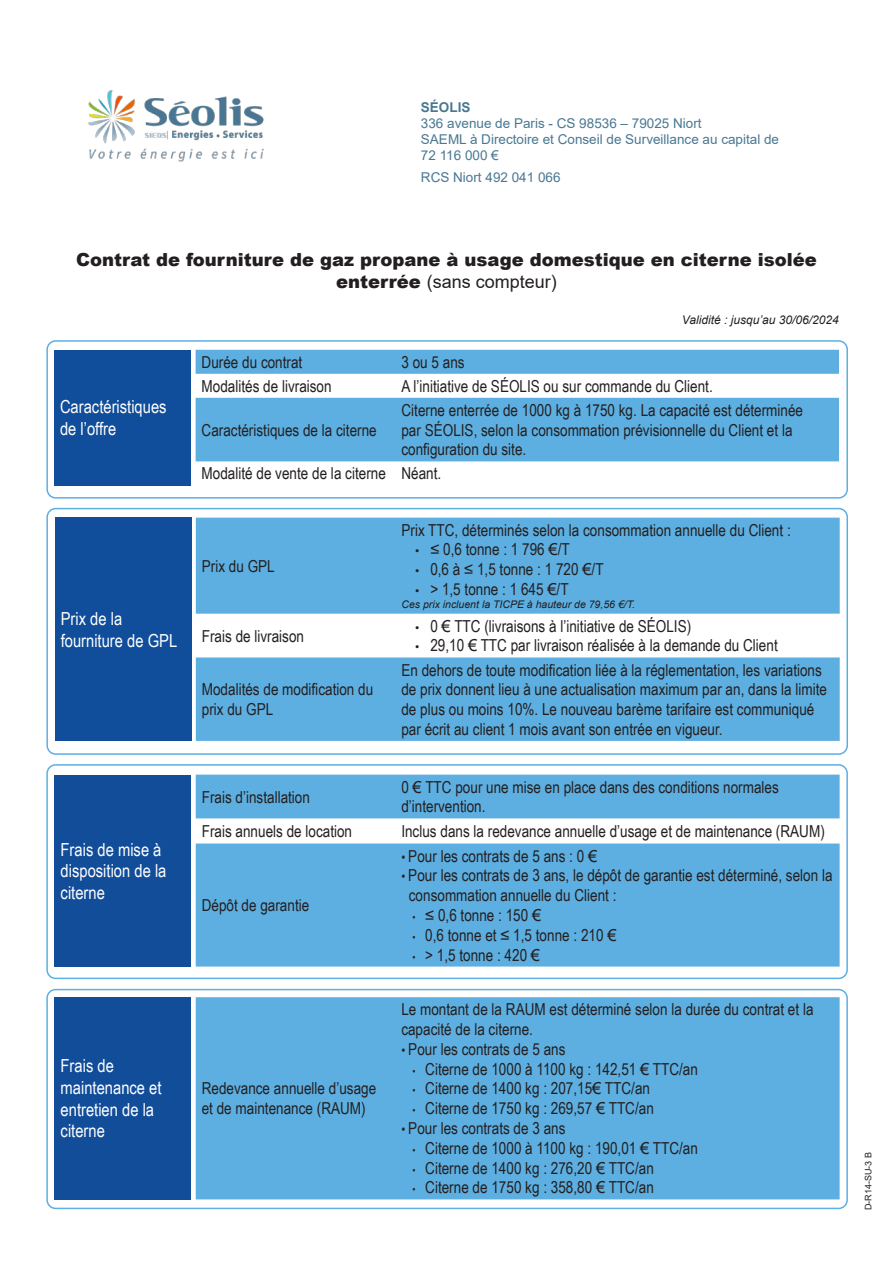
<style>
.page{position:relative;width:893px;height:1263px;background:#fff}
.page>*{position:absolute;margin:0;border:0;box-sizing:border-box;transform-origin:0 0}
.t1{font:18px/21.6px "Arial Narrow";color:#fff}
.t2{font:900 18px/21.6px "Arial";color:#231f20;text-align:center}
.t3{font:16.5px/19.8px "Arial Narrow";color:#231f20}
.t4{font:13.5px/16.2px "Arial";color:#497892}
.t5{font:700 13.5px "Arial";color:#497892}
.t6{font:italic 12px "Arial";color:#231f20}
.t7{font:italic 10.5px "Arial";color:#231f20}
.t8{font:9px "Arial";color:#231f20}
.s1{font-weight:400}
.s2{font-family:"Arial";font-size:12px}
.s3{font-family:"Arial"}
.s4{font-style:inherit}
.s5{font-size:13.5px}
.s6{font-size:10.5px}
</style>
<div class="page">
<div style="left:54px;top:350px;width:137px;height:135px;background:#104d9b"></div>
<div style="left:196px;top:350px;width:643px;height:24px;background:#5dafe1"></div>
<div style="left:196px;top:398px;width:643px;height:63px;background:#5dafe1"></div>
<div style="left:46px;top:340px;width:802px;height:159px;border:2px solid #5dafe1;border-radius:9px"></div>
<div style="left:55px;top:518px;width:136px;height:223px;background:#104d9b"></div>
<div style="left:196px;top:518px;width:644px;height:96px;background:#5dafe1"></div>
<div style="left:196px;top:657px;width:644px;height:84px;background:#5dafe1"></div>
<div style="left:46px;top:508px;width:802px;height:247px;border:2px solid #5dafe1;border-radius:9px"></div>
<div style="left:55px;top:775px;width:136px;height:191px;background:#124d9a"></div>
<div style="left:196px;top:775px;width:644px;height:43px;background:#5dafe1"></div>
<div style="left:196px;top:843px;width:644px;height:123px;background:#5dafe1"></div>
<div style="left:46px;top:764px;width:802px;height:215px;border:2px solid #5dafe1;border-radius:9px"></div>
<div style="left:55px;top:997px;width:136px;height:202px;background:#124d9a"></div>
<div style="left:196px;top:997px;width:644px;height:202px;background:#5dafe1"></div>
<div style="left:46px;top:989px;width:802px;height:220px;border:2px solid #5dafe1;border-radius:9px"></div>
<img style="left:88px;top:90px;width:176px;height:72px">
<p class="t5" style="left:421px;top:99px;width:51px">SÉOLIS</p>
<p class="t4" style="left:421px;top:116px;width:360px">336 avenue de Paris - CS 98536 – 79025 Niort<br>SAEML à Directoire et Conseil de Surveillance au capital de<br>72 116 000 €</p>
<p class="t4" style="left:421px;top:170px;width:141px">RCS Niort 492 041 066</p>
<p class="t2" style="left:76px;top:250px;width:742px">Contrat de fourniture de gaz propane à usage domestique en citerne isolée enterrée <span class="s1">(sans compteur)</span></p>
<p class="t6" style="left:682px;top:315px;width:158px">Validité : jusqu’au 30/06/2024</p>
<p class="t1" style="left:60px;top:398px;width:108px">Caractéristiques de l’offre</p>
<p class="t1" style="left:61px;top:609px;width:118px">Prix de la fourniture de GPL</p>
<p class="t1" style="left:61px;top:840px;width:107px">Frais de mise à disposition de la citerne</p>
<p class="t1" style="left:61px;top:1057px;width:102px">Frais de maintenance et entretien de la citerne</p>
<p class="t3" style="left:202px;top:354px;width:102px">Durée du contrat</p>
<p class="t3" style="left:401px;top:354px;width:65px">3 ou 5 ans</p>
<p class="t3" style="left:202px;top:378px;width:132px">Modalités de livraison</p>
<p class="t3" style="left:401px;top:378px;width:313px">A l’initiative de SÉOLIS ou sur commande du Client.</p>
<p class="t3" style="left:202px;top:421px;width:177px">Caractéristiques de la citerne</p>
<p class="t3" style="left:401px;top:402px;width:403px">Citerne enterrée de 1000 kg à 1750 kg. La capacité est déterminée par SÉOLIS, selon la consommation prévisionnelle du Client et la configuration du site.</p>
<p class="t3" style="left:202px;top:465px;width:241px">Modalité de vente de la citerne Néant.</p>
<p class="t3" style="left:202px;top:557px;width:74px">Prix du GPL</p>
<p class="t3" style="left:202px;top:627px;width:104px">Frais de livraison</p>
<p class="t3" style="left:202px;top:679px;width:173px">Modalités de modification du prix du GPL</p>
<p class="t3" style="left:401px;top:521px;width:391px">Prix TTC, déterminés selon la consommation annuelle du Client :</p>
<p class="t3" style="left:415px;top:539px;width:156px"><span class="s2">•</span> ≤ 0,6 tonne : 1 796 <span class="s3">€</span>/T</p>
<p class="t3" style="left:415px;top:559px;width:190px"><span class="s2">•</span> 0,6 à ≤ 1,5 tonne : 1 720 <span class="s3">€</span>/T</p>
<p class="t3" style="left:415px;top:579px;width:155px"><span class="s2">•</span> &gt; 1,5 tonne : 1 645 <span class="s3">€</span>/T</p>
<p class="t7" style="left:401px;top:600px;width:235px">Ces prix incluent la TICPE à hauteur de 79,56 <span class="s4">€</span>/T.</p>
<p class="t3" style="left:415px;top:617px;width:277px"><span class="s2">•</span> 0 <span class="s3">€</span> TTC (livraisons à l’initiative de SÉOLIS)</p>
<p class="t3" style="left:415px;top:635px;width:364px"><span class="s2">•</span> 29,10 <span class="s3">€</span> TTC par livraison réalisée à la demande du Client</p>
<p class="t3" style="left:401px;top:659px;width:427px">En dehors de toute modification liée à la réglementation, les variations de prix donnent lieu à une actualisation maximum par an, dans la limite de plus ou moins 10%. Le nouveau barème tarifaire est communiqué par écrit au client 1 mois avant son entrée en vigueur.</p>
<p class="t3" style="left:202px;top:788px;width:110px">Frais d’installation</p>
<p class="t3" style="left:401px;top:778px;width:379px">0 <span class="s3">€</span> TTC pour une mise en place dans des conditions normales d’intervention.</p>
<p class="t3" style="left:202px;top:823px;width:152px">Frais annuels de location</p>
<p class="t3" style="left:401px;top:823px;width:425px">Inclus dans la redevance annuelle d’usage et de maintenance (RAUM)</p>
<p class="t3" style="left:202px;top:897px;width:109px">Dépôt de garantie</p>
<p class="t3" style="left:202px;top:1080px;width:176px">Redevance annuelle d’usage et de maintenance (RAUM)</p>
<p class="t3" style="left:401px;top:847px;width:197px"><span class="s5">•</span> Pour les contrats de 5 ans : 0 <span class="s3">€</span></p>
<p class="t3" style="left:409px;top:867px;width:425px;text-indent:-8px"><span class="s5">•</span> Pour les contrats de 3 ans, le dépôt de garantie est déterminé, selon la consommation annuelle du Client :</p>
<p class="t3" style="left:413px;top:905px;width:130px"><span class="s6">•</span> ≤ 0,6 tonne : 150 <span class="s3">€</span></p>
<p class="t3" style="left:413px;top:924px;width:205px"><span class="s6">•</span> 0,6 tonne et ≤ 1,5 tonne : 210 <span class="s3">€</span></p>
<p class="t3" style="left:413px;top:944px;width:129px"><span class="s6">•</span> &gt; 1,5 tonne : 420 <span class="s3">€</span></p>
<p class="t3" style="left:401px;top:1001px;width:414px">Le montant de la RAUM est déterminé selon la durée du contrat et la capacité de la citerne.</p>
<p class="t3" style="left:401px;top:1041px;width:166px"><span class="s5">•</span> Pour les contrats de 5 ans</p>
<p class="t3" style="left:413px;top:1058px;width:287px"><span class="s6">•</span> Citerne de 1000 à 1100 kg : 142,51 <span class="s3">€</span> TTC/an</p>
<p class="t3" style="left:413px;top:1078px;width:239px"><span class="s6">•</span> Citerne de 1400 kg : 207,15<span class="s3">€</span> TTC/an</p>
<p class="t3" style="left:413px;top:1098px;width:243px"><span class="s6">•</span> Citerne de 1750 kg : 269,57 <span class="s3">€</span> TTC/an</p>
<p class="t3" style="left:401px;top:1120px;width:166px"><span class="s5">•</span> Pour les contrats de 3 ans</p>
<p class="t3" style="left:413px;top:1137px;width:287px"><span class="s6">•</span> Citerne de 1000 à 1100 kg : 190,01 <span class="s3">€</span> TTC/an</p>
<p class="t3" style="left:413px;top:1157px;width:243px"><span class="s6">•</span> Citerne de 1400 kg : 276,20 <span class="s3">€</span> TTC/an</p>
<p class="t3" style="left:413px;top:1179px;width:243px"><span class="s6">•</span> Citerne de 1750 kg : 358,80 <span class="s3">€</span> TTC/an</p>
<p class="t8" style="left:865px;top:1210px;width:60px;rotate:-90deg">D-R14-SU-3 B</p>
</div>
